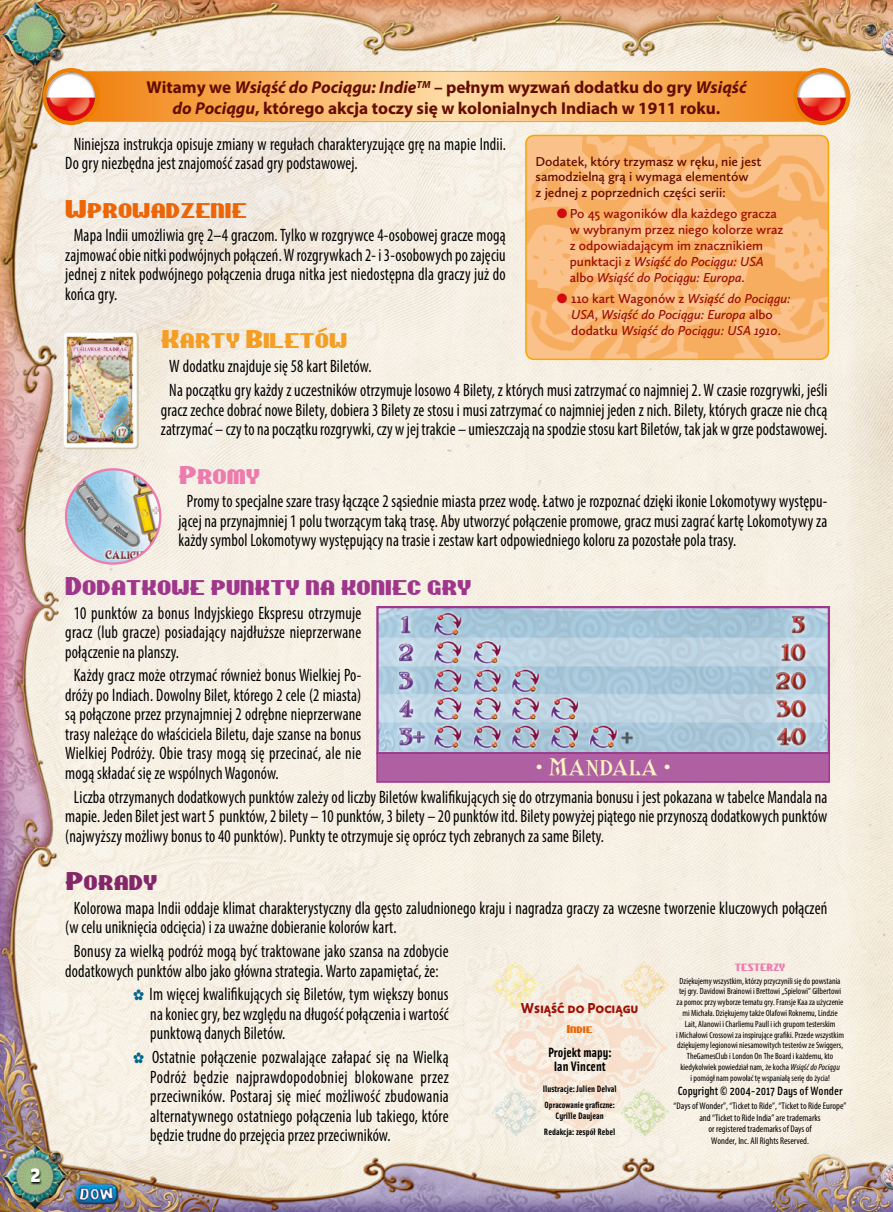
<style>
.page{position:relative;width:893px;height:1212px;background:#fff}
.page>*{position:absolute;margin:0;border:0;box-sizing:border-box;transform-origin:0 0}
.t1{font:900 22.5px "Solex OT";color:#fff}
.t2{font:21.6px "Chippewa Falls NF";color:#9f368b;scale:1.18 1}
.t3{font:21.6px "Chippewa Falls NF";color:#ec6608;scale:1.18 1}
.t4{font:21.6px "Chippewa Falls NF";color:#f59e24;scale:1.18 1}
.t5{font:21.6px "Chippewa Falls NF";color:#842768;scale:1.18 1}
.t6{font:21.6px "Chippewa Falls NF";color:#ee7bae;scale:1.18 1}
.t7{font:20.25px "Shangri La NF Small Caps";color:#fff5c5}
.t8{font:condensed 18px/19.5px "Myriad Pro";letter-spacing:.01em;color:#000;text-align:justify;scale:.9 1}
.t9{font:700 17.25px/21px "Myriad Pro";color:#640c00;text-align:center}
.t10{font:900 15px "Calluna Sans";letter-spacing:-.005em;color:#9c1006;scale:.9 1}
.t11{font:700 13.65px "Solex OT";color:#000}
.t12{font:600 13.5px/16.2px "Calluna Sans";letter-spacing:-.005em;color:#9c1006}
.t13{font:600 13.5px/15.8px "Calluna Sans";letter-spacing:-.005em;color:#640c00}
.t14{font:italic 600 13.5px/16.2px "Calluna Sans";letter-spacing:-.005em;color:#9c1006;text-align:center}
.t15{font:700 13.5px "Solex OT";color:#000}
.t16{font:500 12px "Solex OT";color:#000}
.t17{font:9.75px "Chippewa Falls NF";letter-spacing:-.005em;color:#ec6608;scale:1.18 1}
.t18{font:condensed 9.6px/11.6px "Myriad Pro";color:#000;text-align:center}
.t19{font:700 9.3px/16px "Solex OT";color:#000;text-align:center}
.t20{font:condensed 9px/10.8px "Myriad Pro";color:#000;text-align:center}
.t21{font:700 9px "Solex OT";color:#000}
.t22{font:9px "Chippewa Falls NF";letter-spacing:-.005em;color:#ee7bae}
.s1{font-style:italic}
.s2{color:#d20a11}
.s3{font-style:normal}
</style>
<div class="page">
<img style="left:0;top:0;width:893px;height:1212px">
<svg style="left:30px;top:1168px;width:13px;height:17px"></svg>
<svg style="left:88px;top:73px;width:717px;height:47px;background:#f8b160"></svg>
<div style="left:70px;top:71px;width:761px;height:51px;border:1px solid #f7a600;border-radius:13px"></div>
<div style="left:43px;top:68px;width:57px;height:57px;background:#ef7d00;border-radius:50%"></div>
<img style="left:46px;top:72px;width:49px;height:49px;border-radius:24px">
<div style="left:793px;top:68px;width:57px;height:57px;background:#ef7d00;border-radius:50%"></div>
<img style="left:797px;top:72px;width:49px;height:49px;border-radius:24px">
<img style="left:526px;top:135px;width:302px;height:224px">
<div style="left:525px;top:135px;width:304px;height:225px;border:2px solid #f7a600;border-radius:9px"></div>
<img style="left:66px;top:469px;width:94px;height:95px;border-radius:47px">
<div style="left:65px;top:468px;width:96px;height:97px;border:2px solid #ee7bae;border-radius:50%"></div>
<img style="left:379px;top:609px;width:448px;height:142px">
<div style="left:376px;top:606px;width:454px;height:148px;border:2px solid #9f368b"></div>
<div style="left:377px;top:753px;width:452px;height:29px;background:#af60a2"></div>
<div style="left:376px;top:752px;width:454px;height:31px;border:2px solid #9f368b"></div>
<div style="left:64px;top:333px;width:75px;height:116px;background:#d7cebc;border-radius:4px"></div>
<img style="left:65px;top:333px;width:72px;height:113px">
<div style="left:63px;top:332px;width:74px;height:116px;border:1px solid #ece6d8;border-radius:4px"></div>
<img style="left:491px;top:961px;width:48px;height:2px">
<img style="left:620px;top:961px;width:49px;height:2px">
<img style="left:491px;top:963px;width:178px;height:174px">
<svg style="left:134px;top:990px;width:10px;height:10px"></svg>
<svg style="left:134px;top:1052px;width:10px;height:11px"></svg>
<p class="t1" style="left:31px;top:1158px;width:11px">2</p>
<p class="t9" style="left:146px;top:77px;width:602px">Witamy we <span class="s1">Wsiąść do Pociągu: Indie</span><sup>TM</sup> – pełnym wyzwań dodatku do gry <span class="s1">Wsiąść do Pociągu</span>, którego akcja toczy się w kolonialnych Indiach w 1911 roku.</p>
<p class="t13" style="left:536px;top:153px;width:227px">Dodatek, który trzymasz w ręku, nie jest samodzielną grą i wymaga elementów<br>z jednej z poprzednich części serii:</p>
<p class="t12" style="left:570px;top:205px;width:215px;text-indent:-13px"><span class="s2">●</span> Po 45 wagoników dla każdego gracza w wybranym przez niego kolorze wraz z odpowiadającym im znacznikiem punktacji z <span class="s1">Wsiąść do Pociągu: USA </span>albo <span class="s1">Wsiąść do Pociągu: Europa</span>.</p>
<p class="t14" style="left:557px;top:290px;width:235px"><span class="s2">●</span> <span class="s3">110 kart Wagonów z</span> Wsiąść do Pociągu:<br>USA<span class="s3">,</span> Wsiąść do Pociągu: Europa <span class="s3">albo dodatku</span> Wsiąść do Pociągu: USA 1910<span class="s3">.</span></p>
<p class="t8" style="left:65px;top:134px;width:491px;text-indent:9px">Niniejsza instrukcja opisuje zmiany w regułach charakteryzujące grę na mapie Indii.<br>Do gry niezbędna jest znajomość zasad gry podstawowej.</p>
<p class="t3" style="left:65px;top:193px;width:155px">Wprowadzenie</p>
<p class="t8" style="left:65px;top:226px;width:491px;text-indent:9px">Mapa Indii umożliwia grę 2–4 graczom. Tylko w rozgrywce 4-osobowej gracze mogą zajmować obie nitki podwójnych połączeń. W rozgrywkach 2- i 3-osobowych po zajęciu jednej z nitek podwójnego połączenia druga nitka jest niedostępna dla graczy już do końca gry.</p>
<p class="t4" style="left:161px;top:324px;width:159px">Karty Biletów</p>
<p class="t8" style="left:169px;top:354px;width:733px;line-height:23.7px">W dodatku znajduje się 58 kart Biletów.<br>Na początku gry każdy z uczestników otrzymuje losowo 4 Bilety, z których musi zatrzymać co najmniej 2. W czasie rozgrywki, jeśli</p>
<p class="t8" style="left:161px;top:400px;width:742px">gracz zechce dobrać nowe Bilety, dobiera 3 Bilety ze stosu i musi zatrzymać co najmniej jeden z nich. Bilety, których gracze nie chcą zatrzymać – czy to na początku rozgrywki, czy w jej trakcie – umieszczają na spodzie stosu kart Biletów, tak jak w grze podstawowej.</p>
<p class="t6" style="left:178px;top:459px;width:71px">Promy</p>
<p class="t8" style="left:178px;top:491px;width:722px;text-indent:9px">Promy to specjalne szare trasy łączące 2 sąsiednie miasta przez wodę. Łatwo je rozpoznać dzięki ikonie Lokomotywy występu&shy;jącej na przynajmniej 1 polu tworzącym taką trasę. Aby utworzyć połączenie promowe, gracz musi zagrać kartę Lokomotywy za każdy symbol Lokomotywy występujący na trasie i zestaw kart odpowiedniego koloru za pozostałe pola trasy.</p>
<p class="t2" style="left:65px;top:570px;width:346px">Dodatkowe punkty na koniec gry</p>
<p class="t8" style="left:65px;top:603px;width:331px;text-indent:9px">10 punktów za bonus Indyjskiego Ekspresu otrzymuje gracz (lub gracze) posiadający najdłuższe nieprzerwane połączenie na planszy.</p>
<p class="t8" style="left:65px;top:665px;width:330px;text-indent:9px">Każdy gracz może otrzymać również bonus Wielkiej Po&shy;dróży po Indiach. Dowolny Bilet, którego 2 cele (2 miasta) są połączone przez przynajmniej 2 odrębne nieprzerwane trasy należące do właściciela Biletu, daje szanse na bonus Wielkiej Podróży. Obie trasy mogą się przecinać, ale nie mogą składać się ze wspólnych Wagonów.</p>
<p class="t8" style="left:65px;top:787px;width:848px;text-indent:9px">Liczba otrzymanych dodatkowych punktów zależy od liczby Biletów kwalifikujących się do otrzymania bonusu i jest pokazana w tabelce Mandala na mapie. Jeden Bilet jest wart 5 punktów, 2 bilety – 10 punktów, 3 bilety – 20 punktów itd. Bilety powyżej piątego nie przynoszą dodatkowych punktów (najwyższy możliwy bonus to 40 punktów). Punkty te otrzymuje się oprócz tych zebranych za same Bilety.</p>
<p class="t5" style="left:65px;top:866px;width:80px">Porady</p>
<p class="t8" style="left:65px;top:898px;width:848px;text-indent:9px">Kolorowa mapa Indii oddaje klimat charakterystyczny dla gęsto zaludnionego kraju i nagradza graczy za wczesne tworzenie kluczowych połączeń (w celu uniknięcia odcięcia) i za uważne dobieranie kolorów kart.</p>
<p class="t8" style="left:65px;top:941px;width:427px;text-align:center">Bonusy za wielką podróż mogą być traktowane jako szansa na zdobycie dodatkowych punktów albo jako główna strategia. Warto zapamiętać, że:</p>
<p class="t8" style="left:150px;top:984px;width:334px">Im więcej kwalifikujących się Biletów, tym większy bonus na koniec gry, bez względu na długość połączenia i wartość punktową danych Biletów.</p>
<p class="t8" style="left:150px;top:1047px;width:333px">Ostatnie połączenie pozwalające załapać się na Wielką Podróż będzie najprawdopodobniej blokowane przez przeciwników. Postaraj się mieć możliwość zbudowania alternatywnego ostatniego połączenia lub takiego, które będzie trudne do przejęcia przez przeciwników.</p>
<p class="t7" style="left:537px;top:752px;width:134px">• MANDALA •</p>
<p class="t22" style="left:735px;top:961px;width:52px">TESTERZY</p>
<p class="t20" style="left:676px;top:975px;width:169px">Dziękujemy wszystkim, którzy przyczynili się do powstania tej gry. Davidowi Brainowi i Brettowi „Spielowi” Gilbertowi za pomoc przy wyborze tematu gry. Fransje Kaa za użyczenie mi Michała. Dziękujemy także Olafowi Roknemu, Lindzie Lait, Alanowi i Charliemu Paull i ich grupom testerskim<br>i Michałowi Crossowi za inspirujące grafiki. Przede wszystkim dziękujemy legionowi niesamowitych testerów ze Swiggers, TheGamesClub i London On The Board i każdemu, kto kiedykolwiek powiedział nam, że kocha <span class="s1">Wsiąść do Pociągu<br></span>i pomógł nam powołać tę wspaniałą serię do życia!</p>
<p class="t16" style="left:678px;top:1083px;width:166px">Copyright © 2004-2017 Days of Wonder</p>
<p class="t18" style="left:674px;top:1100px;width:174px">“Days of Wonder”, “Ticket to Ride”, “Ticket to Ride Europe” and “Ticket to Ride India” are trademarks<br>or registered trademarks of Days of<br>Wonder, Inc. All Rights Reserved.</p>
<p class="t10" style="left:521px;top:999px;width:132px">Wsiąść do Pociągu</p>
<p class="t17" style="left:567px;top:1022px;width:23px">Indie</p>
<p class="t15" style="left:548px;top:1043px;width:65px">Projekt mapy:</p>
<p class="t11" style="left:554px;top:1057px;width:53px">Ian Vincent</p>
<p class="t19" style="left:543px;top:1080px;width:75px">Ilustracje: Julien Delval</p>
<p class="t21" style="left:545px;top:1099px;width:72px">Opracowanie graficzne:</p>
<p class="t19" style="left:544px;top:1107px;width:73px">Cyrille Daujean<br>Redakcja: zespół Rebel</p>
</div>
